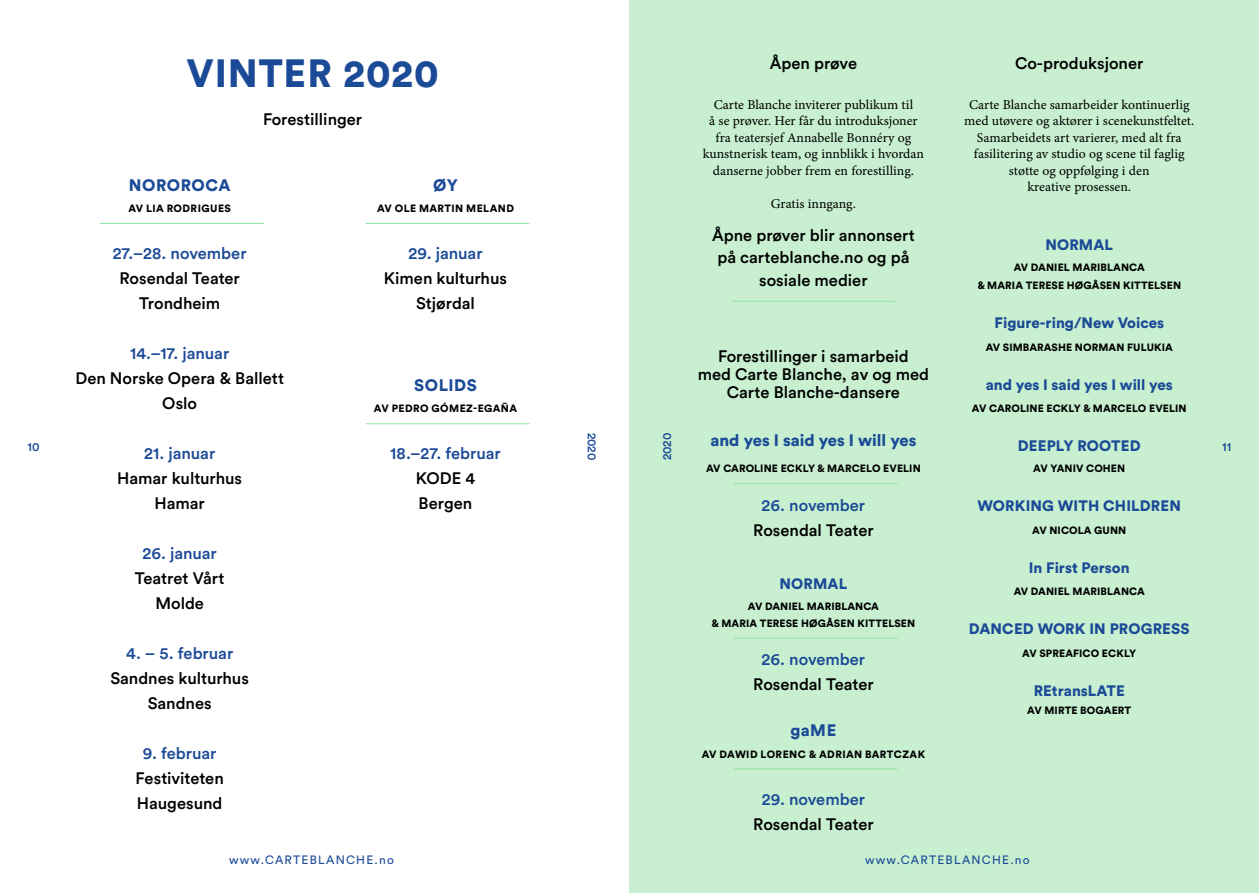
<style>
.page{position:relative;width:1259px;height:893px;background:#fff}
.page>*{position:absolute;margin:0;border:0;box-sizing:border-box;transform-origin:0 0}
.t1{font:900 39px "Circular Pro";letter-spacing:.025em;color:#1b4a97}
.t2{font:500 16.5px/25px "Circular Pro";color:#000;text-align:center}
.t3{font:500 16.5px "Circular Pro";letter-spacing:-.005em;color:#1b4a97}
.t4{font:900 16.5px "Circular Pro";letter-spacing:.015em;color:#1b4a97}
.t5{font:900 16.5px "Circular Pro";letter-spacing:.035em;color:#1b4a97}
.t6{font:900 15px "Circular Pro";letter-spacing:.005em;color:#1b4a97}
.t7{font:13.5px/16.5px "Minion Pro Capt";color:#000;text-align:center}
.t8{font:12px "Circular Pro";letter-spacing:.1em;color:#1b4a97}
.t9{font:500 12px "Circular Pro";color:#1b4a97}
.t10{font:900 10.5px/18px "Circular Pro";letter-spacing:.01em;color:#000;text-align:center}
.t11{font:900 10.5px "Circular Pro";letter-spacing:.04em;color:#000}
.t12{font:900 10.5px "Circular Pro";letter-spacing:.035em;color:#000}
</style>
<div class="page">
<div style="left:629px;top:0;width:630px;height:893px;background:#c8f0d0"></div>
<hr style="left:100px;top:223px;width:164px;height:1px;background:#8fe29f">
<hr style="left:366px;top:223px;width:163px;height:1px;background:#8fe29f">
<hr style="left:366px;top:423px;width:163px;height:1px;background:#8fe29f">
<hr style="left:733px;top:769px;width:164px;height:1px;background:#8fe29f">
<hr style="left:731px;top:301px;width:164px;height:1px;background:#8fe29f">
<hr style="left:733px;top:483px;width:164px;height:1px;background:#8fe29f">
<hr style="left:733px;top:638px;width:164px;height:1px;background:#8fe29f">
<p class="t2" style="left:770px;top:50px;width:89px">Åpen prøve</p>
<p class="t2" style="left:1015px;top:50px;width:130px">Co-produksjoner</p>
<p class="t7" style="left:703px;top:96px;width:223px">Carte Blanche inviterer publikum til<br>å se prøver. Her får du introduksjoner fra teatersjef Annabelle Bonnéry og kunstnerisk team, og innblikk i hvordan danserne jobber frem en forestilling.</p>
<p class="t7" style="left:771px;top:195px;width:87px">Gratis inngang.</p>
<p class="t2" style="left:712px;top:223px;width:204px;line-height:22.5px">Åpne prøver blir annonsert på carteblanche.no og på sosiale medier</p>
<h1 class="t1" style="left:187px;top:46px;width:254px">VINTER 2020</h1>
<p class="t7" style="left:964px;top:96px;width:232px">Carte Blanche samarbeider kontinuerlig med utøvere og aktører i scenekunstfeltet.<br>Samarbeidets art varierer, med alt fra fasilitering av studio og scene til faglig støtte og oppfølging i den<br>kreative prosessen.</p>
<p class="t2" style="left:263px;top:106px;width:101px">Forestillinger</p>
<p class="t4" style="left:433px;top:173px;width:26px">ØY</p>
<p class="t11" style="left:377px;top:201px;width:138px">AV OLE MARTIN MELAND</p>
<p class="t3" style="left:408px;top:242px;width:76px">29. januar</p>
<p class="t2" style="left:384px;top:265px;width:125px">Kimen kulturhus<br>Stjørdal</p>
<p class="t5" style="left:129px;top:174px;width:103px">NOROROCA</p>
<p class="t11" style="left:128px;top:201px;width:104px">AV LIA RODRIGUES</p>
<p class="t3" style="left:113px;top:242px;width:135px">27.–28. november</p>
<p class="t2" style="left:119px;top:265px;width:122px">Rosendal Teater<br>Trondheim</p>
<p class="t3" style="left:130px;top:342px;width:101px">14.–17. januar</p>
<p class="t2" style="left:75px;top:365px;width:210px">Den Norske Opera &amp; Ballett<br>Oslo</p>
<p class="t3" style="left:144px;top:442px;width:73px">21. januar</p>
<p class="t2" style="left:117px;top:465px;width:126px">Hamar kulturhus<br>Hamar</p>
<p class="t3" style="left:142px;top:542px;width:76px">26. januar</p>
<p class="t2" style="left:135px;top:565px;width:91px">Teatret Vårt<br>Molde</p>
<p class="t3" style="left:126px;top:642px;width:109px">4. – 5. februar</p>
<p class="t2" style="left:110px;top:665px;width:140px">Sandnes kulturhus<br>Sandnes</p>
<p class="t3" style="left:143px;top:742px;width:75px">9. februar</p>
<p class="t2" style="left:136px;top:765px;width:90px;text-align:left">Festiviteten<br>Haugesund</p>
<p class="t6" style="left:1045px;top:234px;width:69px">NORMAL</p>
<p class="t10" style="left:977px;top:258px;width:205px">AV DANIEL MARIBLANCA<br>&amp; MARIA TERESE HØGÅSEN KITTELSEN</p>
<p class="t6" style="left:994px;top:312px;width:171px">Figure-ring/New Voices</p>
<p class="t10" style="left:985px;top:337px;width:189px">AV SIMBARASHE NORMAN FULUKIA</p>
<p class="t6" style="left:985px;top:374px;width:189px">and yes I said yes I will yes</p>
<p class="t10" style="left:972px;top:399px;width:216px">AV CAROLINE ECKLY &amp; MARCELO EVELIN</p>
<p class="t6" style="left:1018px;top:435px;width:124px">DEEPLY ROOTED</p>
<p class="t10" style="left:1033px;top:459px;width:93px">AV YANIV COHEN</p>
<p class="t6" style="left:977px;top:495px;width:205px">WORKING WITH CHILDREN</p>
<p class="t10" style="left:1032px;top:520px;width:96px">AV NICOLA GUNN</p>
<p class="t6" style="left:1029px;top:557px;width:102px">In First Person</p>
<p class="t10" style="left:1013px;top:582px;width:133px">AV DANIEL MARIBLANCA</p>
<p class="t6" style="left:969px;top:618px;width:222px">DANCED WORK IN PROGRESS</p>
<p class="t10" style="left:1022px;top:643px;width:116px">AV SPREAFICO ECKLY</p>
<p class="t6" style="left:1033px;top:680px;width:92px">REtransLATE</p>
<p class="t10" style="left:1027px;top:700px;width:105px">AV MIRTE BOGAERT</p>
<p class="t2" style="left:698px;top:346px;width:233px;line-height:18px">Forestillinger i samarbeid<br>med Carte Blanche, av og med<br>Carte Blanche-dansere</p>
<p class="t4" style="left:710px;top:429px;width:207px">and yes I said yes I will yes</p>
<p class="t10" style="left:706px;top:459px;width:216px">AV CAROLINE ECKLY &amp; MARCELO EVELIN</p>
<p class="t3" style="left:761px;top:493px;width:105px">26. november</p>
<p class="t2" style="left:753px;top:516px;width:122px">Rosendal Teater</p>
<p class="t4" style="left:414px;top:374px;width:64px">SOLIDS</p>
<p class="t11" style="left:374px;top:401px;width:145px">AV PEDRO GÓMEZ-EGAÑA</p>
<p class="t3" style="left:390px;top:442px;width:112px">18.–27. februar</p>
<p class="t2" style="left:416px;top:465px;width:61px;text-align:left">KODE 4<br>Bergen</p>
<p class="t9" style="left:28px;top:439px;width:14px">10</p>
<p class="t9" style="left:600px;top:433px;width:29px;rotate:90deg">2020</p>
<p class="t9" style="left:1222px;top:439px;width:11px">11</p>
<p class="t9" style="left:659px;top:460px;width:29px;rotate:-90deg">2020</p>
<p class="t6" style="left:779px;top:574px;width:69px">NORMAL</p>
<p class="t10" style="left:711px;top:598px;width:205px;line-height:16.5px">AV DANIEL MARIBLANCA<br>&amp; MARIA TERESE HØGÅSEN KITTELSEN</p>
<p class="t3" style="left:761px;top:648px;width:105px">26. november</p>
<p class="t2" style="left:753px;top:671px;width:122px">Rosendal Teater</p>
<p class="t4" style="left:790px;top:719px;width:47px">gaME</p>
<p class="t12" style="left:702px;top:746px;width:225px">AV DAWID LORENC &amp; ADRIAN BARTCZAK</p>
<p class="t3" style="left:762px;top:787px;width:105px">29. november</p>
<p class="t2" style="left:753px;top:810px;width:122px">Rosendal Teater</p>
<p class="t8" style="left:229px;top:852px;width:166px">www.CARTEBLANCHE.no</p>
<p class="t8" style="left:865px;top:852px;width:166px">www.CARTEBLANCHE.no</p>
</div>
